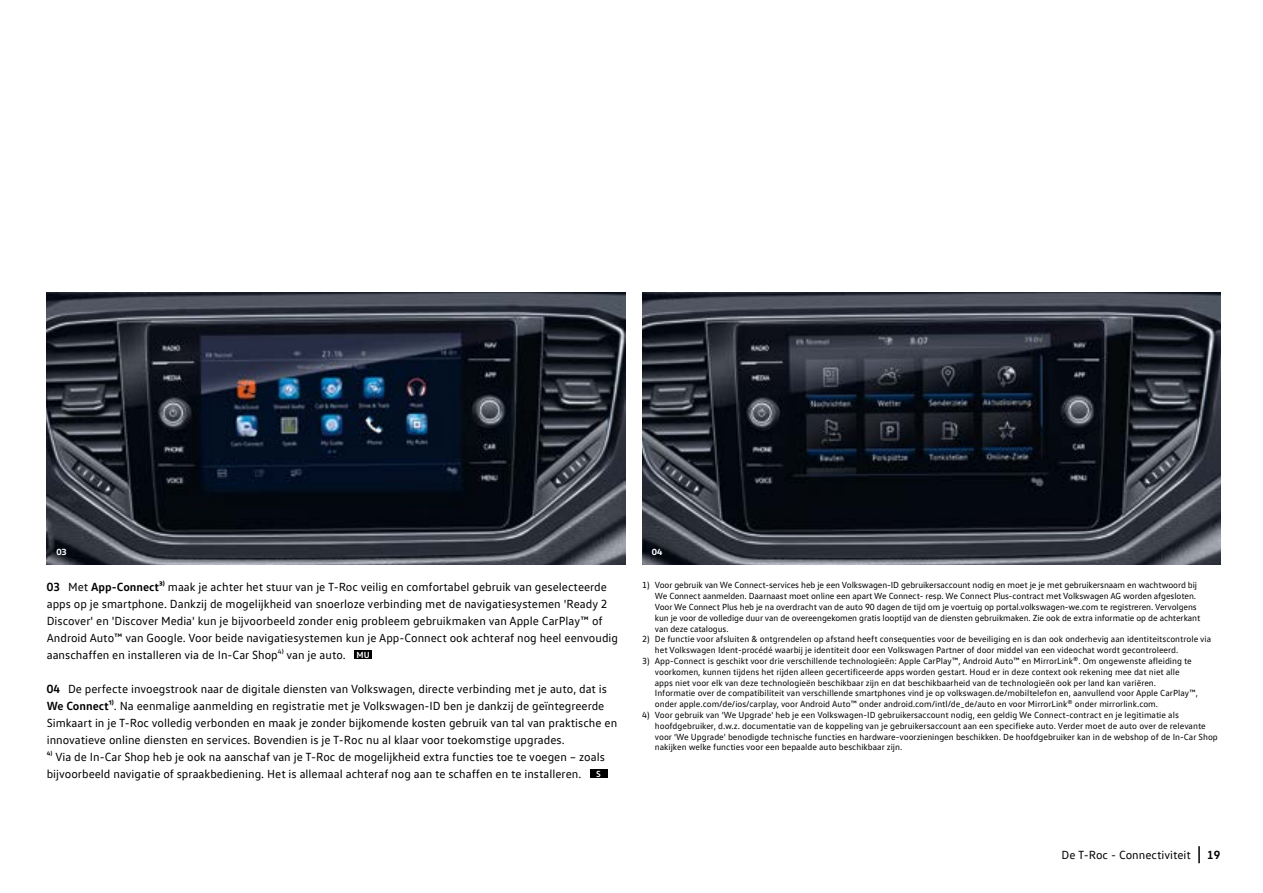
<style>
.page{position:relative;width:1263px;height:893px;background:#fff}
.page>*{position:absolute;margin:0;border:0;box-sizing:border-box;transform-origin:0 0}
.t1{font:12px/17px "VW Text";color:#000}
.t2{font:700 12px "VW Text";color:#000}
.t3{font:9px/10.8px "VW Text";color:#000}
.t4{font:700 9px "VW Head";color:#fff}
.t5{font:7.05px "VW Text";color:#000}
.s1{font-weight:700}
.s2{font-weight:700;font-size:9px;color:#fff}
</style>
<div class="page">
<img style="left:47px;top:293px;width:578px;height:272px">
<img style="left:642px;top:293px;width:578px;height:272px">
<svg style="left:1198px;top:846px;width:2px;height:17px"></svg>
<div style="left:355px;top:651px;width:17px;height:8px;background:#000"></div>
<div style="left:590px;top:770px;width:17px;height:8px;background:#000"></div>
<p class="t4" style="left:56px;top:546px;width:12px">03</p>
<p class="t4" style="left:652px;top:546px;width:12px">04</p>
<p class="t1" style="left:47px;top:578px;width:573px"><span class="s1">03</span> Met <span class="s1">App-Connect³⁾</span> maak je achter het stuur van je T-Roc veilig en comfortabel gebruik van geselecteerde apps op je smartphone. Dankzij de mogelijkheid van snoerloze verbinding met de navigatiesystemen 'Ready 2<br>Discover' en 'Discover Media' kun je bijvoorbeeld zonder enig probleem gebruikmaken van Apple CarPlay™ of Android Auto™ van Google. Voor beide navigatiesystemen kun je App-Connect ook achteraf nog heel eenvoudig aanschaffen en installeren via de In-Car Shop ⁾ van je auto. <span class="s2">MU</span></p>
<p class="t3" style="left:655px;top:580px;width:547px;text-indent:-13px">1) Voor gebruik van We Connect-services heb je een Volkswagen-ID gebruikersaccount nodig en moet je je met gebruikersnaam en wachtwoord bij We Connect aanmelden. Daarnaast moet online een apart We Connect- resp. We Connect Plus-contract met Volkswagen AG worden afgesloten.<br>Voor We Connect Plus heb je na overdracht van de auto 90 dagen de tijd om je voertuig op portal.volkswagen-we.com te registreren. Vervolgens kun je voor de volledige duur van de overeengekomen gratis looptijd van de diensten gebruikmaken. Zie ook de extra informatie op de achterkant van deze catalogus.</p>
<p class="t3" style="left:655px;top:634px;width:558px;text-indent:-13px">2) De functie voor afsluiten &amp; ontgrendelen op afstand heeft consequenties voor de beveiliging en is dan ook onderhevig aan identiteitscontrole via het Volkswagen Ident-procédé waarbij je identiteit door een Volkswagen Partner of door middel van een videochat wordt gecontroleerd.</p>
<p class="t3" style="left:655px;top:655px;width:544px;text-indent:-13px">3) App-Connect is geschikt voor drie verschillende technologieën: Apple CarPlay™, Android Auto™ en MirrorLink®. Om ongewenste afleiding te voorkomen, kunnen tijdens het rijden alleen gecertificeerde apps worden gestart. Houd er in deze context ook rekening mee dat niet alle apps niet voor elk van deze technologieën beschikbaar zijn en dat beschikbaarheid van de technologieën ook per land kan variëren.<br>Informatie over de compatibiliteit van verschillende smartphones vind je op volkswagen.de/mobiltelefon en, aanvullend voor Apple CarPlay™, onder apple.com/de/ios/carplay, voor Android Auto™ onder android.com/intl/de_de/auto en voor MirrorLink® onder mirrorlink.com.</p>
<p class="t3" style="left:655px;top:709px;width:564px;text-indent:-13px">4) Voor gebruik van 'We Upgrade' heb je een Volkswagen-ID gebruikersaccount nodig, een geldig We Connect-contract en je legitimatie als hoofdgebruiker, d.w.z. documentatie van de koppeling van je gebruikersaccount aan een specifieke auto. Verder moet de auto over de relevante voor 'We Upgrade' benodigde technische functies en hardware-voorzieningen beschikken. De hoofdgebruiker kan in de webshop of de In-Car Shop nakijken welke functies voor een bepaalde auto beschikbaar zijn.</p>
<p class="t5" style="left:278px;top:647px;width:5px">4</p>
<p class="t1" style="left:47px;top:680px;width:572px"><span class="s1">04</span> De perfecte invoegstrook naar de digitale diensten van Volkswagen, directe verbinding met je auto, dat is <span class="s1">We Connect¹⁾</span>. Na eenmalige aanmelding en registratie met je Volkswagen-ID ben je dankzij de geïntegreerde Simkaart in je T-Roc volledig verbonden en maak je zonder bijkomende kosten gebruik van tal van praktische en innovatieve online diensten en services. Bovendien is je T-Roc nu al klaar voor toekomstige upgrades.<br>⁴⁾ Via de In-Car Shop heb je ook na aanschaf van je T-Roc de mogelijkheid extra functies toe te voegen – zoals bijvoorbeeld navigatie of spraakbediening. Het is allemaal achteraf nog aan te schaffen en te installeren. <span class="s2">S</span></p>
<h1 class="t1" style="left:1061px;top:846px;width:131px">De T-Roc - Connectiviteit</h1>
<h1 class="t2" style="left:1207px;top:847px;width:15px">19</h1>
</div>
